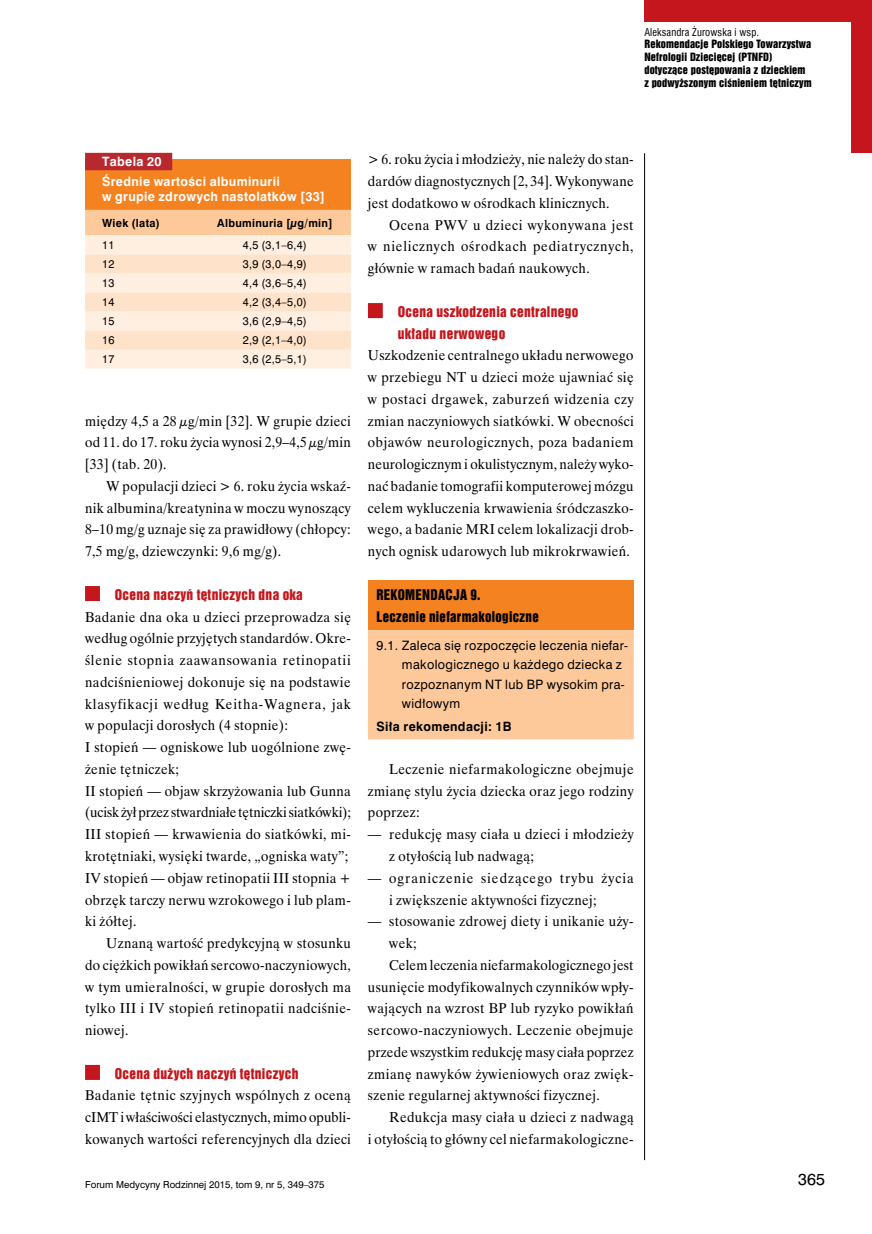
<style>
.page{position:relative;width:872px;height:1234px;background:#fff}
.page>*{position:absolute;margin:0;border:0;box-sizing:border-box;transform-origin:0 0}
.t1{font:15px "Swis 721 PL";color:#000}
.t2{font:14.25px/21.8px "Time Ibis EE";letter-spacing:.025em;color:#000;text-align:justify;scale:.95 1}
.t3{font:14.25px/21.8px "Time Ibis EE";letter-spacing:.075em;color:#000;scale:.95 1}
.t4{font:13.5px/21.8px "Swis 921 EU";letter-spacing:.025em;color:#c4161c}
.t5{font:13.5px/21.8px "Swis 921 EU";letter-spacing:.025em;color:#000}
.t6{font:12px/19.5px "Swis 721 PL";letter-spacing:.03em;color:#000}
.t7{font:700 12px/20.4px "Swis 721 PL";letter-spacing:.03em;color:#fff}
.t8{font:700 12px "Swis 721 PL";letter-spacing:.03em;color:#000}
.t9{font:10.5px/12.8px "Swis 921 EU";letter-spacing:.01em;color:#000}
.t10{font:10.5px "Swis 721 PL";letter-spacing:.03em;color:#000}
.t11{font:700 10.5px "Swis 721 PL";letter-spacing:.03em;color:#000}
.t12{font:10.5px "Swis 721 Cn EU";letter-spacing:.01em;color:#000}
.t13{font:9px "Swis 721 PL";color:#000}
</style>
<div class="page">
<hr style="left:644px;top:153px;width:1px;height:1006px;background:#000">
<div style="left:644px;top:0;width:228px;height:21px;background:#c4161c"></div>
<div style="left:850px;top:0;width:22px;height:153px;background:#c4161c"></div>
<div style="left:85px;top:586px;width:15px;height:15px;background:#c4161c"></div>
<div style="left:85px;top:1064px;width:15px;height:15px;background:#c4161c"></div>
<div style="left:368px;top:303px;width:15px;height:15px;background:#c4161c"></div>
<div style="left:368px;top:580px;width:266px;height:50px;background:#f58220"></div>
<div style="left:368px;top:630px;width:266px;height:109px;background:#fdc99b"></div>
<div style="left:85px;top:160px;width:266px;height:50px;background:#f58220"></div>
<svg style="left:85px;top:210px;width:266px;height:159px;background:#fee4cd"></svg>
<div style="left:85px;top:153px;width:87px;height:17px;background:#b8292f"></div>
<p class="t12" style="left:644px;top:25px;width:116px">Aleksandra Żurowska i wsp.</p>
<p class="t9" style="left:644px;top:38px;width:169px">Rekomendacje Polskiego Towarzystwa Nefrologii Dziecięcej (PTNFD) dotyczące postępowania z dzieckiem z podwyższonym ciśnieniem tętniczym</p>
<p class="t7" style="left:102px;top:151px;width:179px">Tabela 20<br>Średnie wartości albuminurii</p>
<p class="t7" style="left:102px;top:186px;width:224px">w grupie zdrowych nastolatków [33]</p>
<p class="t11" style="left:102px;top:216px;width:59px">Wiek (lata)</p>
<p class="t11" style="left:217px;top:216px;width:117px">Albuminuria [μg/min]</p>
<p class="t10" style="left:102px;top:238px;width:14px">11</p>
<p class="t10" style="left:243px;top:238px;width:66px">4,5 (3,1–6,4)</p>
<p class="t10" style="left:102px;top:257px;width:14px">12</p>
<p class="t10" style="left:243px;top:257px;width:66px">3,9 (3,0–4,9)</p>
<p class="t10" style="left:102px;top:276px;width:14px">13</p>
<p class="t10" style="left:243px;top:276px;width:66px">4,4 (3,6–5,4)</p>
<p class="t10" style="left:102px;top:295px;width:14px">14</p>
<p class="t10" style="left:243px;top:295px;width:66px">4,2 (3,4–5,0)</p>
<p class="t10" style="left:102px;top:314px;width:14px">15</p>
<p class="t10" style="left:243px;top:314px;width:66px">3,6 (2,9–4,5)</p>
<p class="t10" style="left:102px;top:333px;width:14px">16</p>
<p class="t10" style="left:243px;top:333px;width:66px">2,9 (2,1–4,0)</p>
<p class="t10" style="left:102px;top:352px;width:14px">17</p>
<p class="t10" style="left:243px;top:352px;width:66px">3,6 (2,5–5,1)</p>
<p class="t2" style="left:85px;top:409px;width:281px">między 4,5 a 28 μg/min [32]. W grupie dzieci od 11. do 17. roku życia wynosi 2,9–4,5 μg/min [33] (tab. 20).</p>
<p class="t2" style="left:85px;top:475px;width:281px;text-indent:21px">W populacji dzieci &gt; 6. roku życia wskaź&shy;nik albumina/kreatynina w moczu wynoszący 8–10 mg/g uznaje się za prawidłowy (chłopcy:<br>7,5 mg/g, dziewczynki: 9,6 mg/g).</p>
<p class="t4" style="left:115px;top:583px;width:189px">Ocena naczyń tętniczych dna oka</p>
<p class="t2" style="left:85px;top:605px;width:281px;text-align:left">Badanie dna oka u dzieci przeprowadza się według ogólnie przyjętych standardów. Okre&shy;ślenie stopnia zaawansowania retinopatii nadciśnieniowej dokonuje się na podstawie klasyfikacji według Keitha-Wagnera, jak w populacji dorosłych (4 stopnie):<br>I stopień — ogniskowe lub uogólnione zwę&shy;żenie tętniczek;<br>II stopień — objaw skrzyżowania lub Gunna (ucisk żył przez stwardniałe tętniczki siatkówki); III stopień — krwawienia do siatkówki, mi&shy;krotętniaki, wysięki twarde, „ogniska waty”; IV stopień — objaw retinopatii III stopnia + obrzęk tarczy nerwu wzrokowego i lub plam&shy;ki żółtej.</p>
<p class="t2" style="left:85px;top:931px;width:281px;text-indent:21px">Uznaną wartość predykcyjną w stosunku do ciężkich powikłań sercowo-naczyniowych, w tym umieralności, w grupie dorosłych ma tylko III i IV stopień retinopatii nadciśnie&shy;niowej.</p>
<p class="t4" style="left:115px;top:1062px;width:185px">Ocena dużych naczyń tętniczych</p>
<p class="t2" style="left:85px;top:1084px;width:281px">Badanie tętnic szyjnych wspólnych z oceną cIMT i właściwości elastycznych, mimo opubli&shy;kowanych wartości referencyjnych dla dzieci</p>
<p class="t2" style="left:368px;top:148px;width:281px">&gt; 6. roku życia i młodzieży, nie należy do stan&shy;dardów diagnostycznych [2, 34]. Wykonywane jest dodatkowo w ośrodkach klinicznych.</p>
<p class="t2" style="left:368px;top:214px;width:281px;text-indent:21px">Ocena PWV u dzieci wykonywana jest w nielicznych ośrodkach pediatrycznych, głównie w ramach badań naukowych.</p>
<p class="t4" style="left:398px;top:300px;width:182px">Ocena uszkodzenia centralnego układu nerwowego</p>
<p class="t2" style="left:368px;top:344px;width:281px">Uszkodzenie centralnego układu nerwowego w przebiegu NT u dzieci może ujawniać się w postaci drgawek, zaburzeń widzenia czy zmian naczyniowych siatkówki. W obecności objawów neurologicznych, poza badaniem neurologicznym i okulistycznym, należy wyko&shy;nać badanie tomografii komputerowej mózgu celem wykluczenia krwawienia śródczaszko&shy;wego, a badanie MRI celem lokalizacji drob&shy;nych ognisk udarowych lub mikrokrwawień.</p>
<p class="t5" style="left:376px;top:583px;width:48px">REKOMENDACJA</p>
<p class="t5" style="left:376px;top:583px;width:164px;text-indent:94px">9.<br>Leczenie niefarmakologiczne</p>
<p class="t6" style="left:402px;top:635px;width:228px;text-indent:-26px">9.1. Zaleca się rozpoczęcie leczenia niefar&shy;makologicznego u każdego dziecka z rozpoznanym NT lub BP wysokim pra&shy;widłowym</p>
<p class="t8" style="left:376px;top:718px;width:137px">Siła rekomendacji: 1B</p>
<p class="t2" style="left:368px;top:757px;width:281px;text-indent:21px">Leczenie niefarmakologiczne obejmuje zmianę stylu życia dziecka oraz jego rodziny poprzez:</p>
<p class="t2" style="left:389px;top:823px;width:259px;text-indent:-21px">— redukcję masy ciała u dzieci i młodzieży z otyłością lub nadwagą;</p>
<p class="t3" style="left:389px;top:866px;width:259px;text-indent:-21px">— ograniczenie siedzącego trybu życia i zwiększenie aktywności fizycznej;</p>
<p class="t2" style="left:368px;top:910px;width:281px">— stosowanie zdrowej diety i unikanie uży-</p>
<p class="t2" style="left:389px;top:931px;width:31px">wek;</p>
<p class="t2" style="left:389px;top:953px;width:259px">Celem leczenia niefarmakologicznego jest</p>
<p class="t2" style="left:368px;top:975px;width:281px">usunięcie modyfikowalnych czynników wpły-</p>
<p class="t2" style="left:368px;top:997px;width:281px">wających na wzrost BP lub ryzyko powikłań</p>
<p class="t2" style="left:368px;top:1018px;width:281px">sercowo-naczyniowych. Leczenie obejmuje</p>
<p class="t2" style="left:368px;top:1040px;width:281px">przede wszystkim redukcję masy ciała poprzez</p>
<p class="t2" style="left:368px;top:1062px;width:281px">zmianę nawyków żywieniowych oraz zwięk-</p>
<p class="t2" style="left:368px;top:1084px;width:245px">szenie regularnej aktywności fizycznej.</p>
<p class="t2" style="left:389px;top:1105px;width:259px">Redukcja masy ciała u dzieci z nadwagą</p>
<p class="t2" style="left:368px;top:1127px;width:281px">i otyłością to główny cel niefarmakologiczne-</p>
<p class="t13" style="left:85px;top:1178px;width:241px">Forum Medycyny Rodzinnej 2015, tom 9, nr 5, 349–375</p>
<p class="t1" style="left:798px;top:1169px;width:29px">365</p>
</div>
